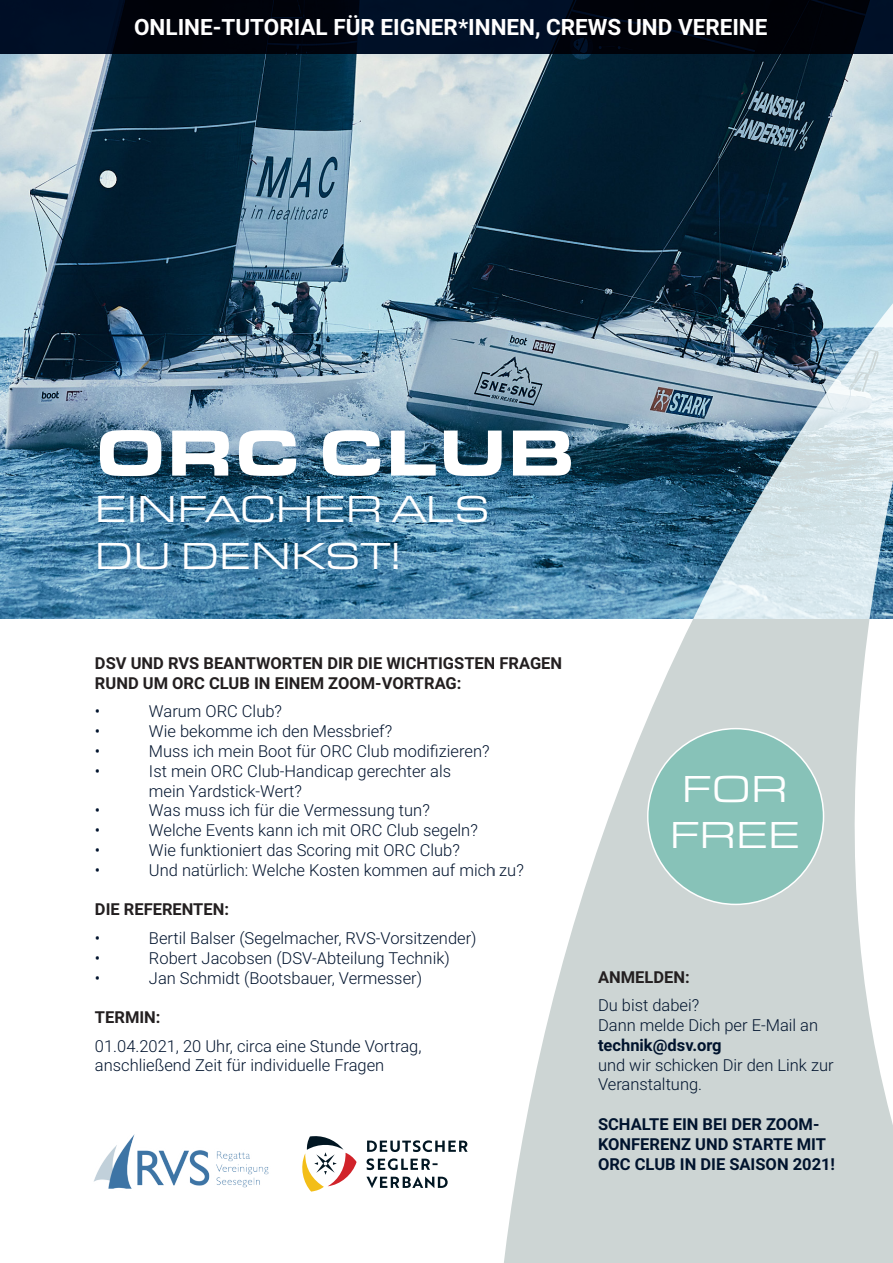
<style>
.page{position:relative;width:893px;height:1263px;background:#fff}
.page>*{position:absolute;margin:0;border:0;box-sizing:border-box;transform-origin:0 0}
.t1{font:900 67.5px "Eurostile Ext";color:#fff}
.t2{font:39px "Eurostile Ext";color:#fff}
.t3{font:700 22.5px "Roboto";color:#fff}
.t4{font:300 16.5px/19.8px "Roboto";color:#00132d}
.t5{font:700 16.5px "Roboto";color:#231f20}
.t6{font:700 16.5px/19.8px "Roboto";color:#00132d}
.s1{font-weight:700}
</style>
<div class="page">
<img style="left:0;top:54px;width:893px;height:565px">
<svg style="left:366px;top:1176px;width:82px;height:12px"></svg>
<svg style="left:367px;top:1158px;width:71px;height:12px"></svg>
<svg style="left:367px;top:1140px;width:101px;height:12px"></svg>
<svg style="left:302px;top:1136px;width:55px;height:55px"></svg>
<img style="left:93px;top:1134px;width:176px;height:55px">
<svg style="left:495px;top:230px;width:398px;height:1033px"></svg>
<svg style="left:0;top:0;width:893px;height:54px;background:#000715"></svg>
<div style="left:648px;top:729px;width:175px;height:175px;background:#87c2b8;border-radius:50%"></div>
<p class="t3" style="left:134px;top:11px;width:635px">ONLINE-TUTORIAL FÜR EIGNER*INNEN, CREWS UND VEREINE</p>
<p class="t1" style="left:95px;top:402px;width:482px">ORC CLUB</p>
<p class="t2" style="left:95px;top:482px;width:396px">EINFACHER ALS</p>
<p class="t2" style="left:95px;top:529px;width:308px">DU DENKST!</p>
<p class="t5" style="left:95px;top:652px;width:469px">DSV UND RVS BEANTWORTEN DIR DIE WICHTIGSTEN FRAGEN</p>
<p class="t5" style="left:95px;top:671px;width:368px">RUND UM ORC CLUB IN EINEM ZOOM-VORTRAG:</p>
<p class="t4" style="left:95px;top:701px;width:7px">•</p>
<p class="t4" style="left:149px;top:701px;width:135px">Warum ORC Club?</p>
<p class="t4" style="left:95px;top:721px;width:7px">•</p>
<p class="t4" style="left:149px;top:721px;width:245px">Wie bekomme ich den Messbrief?</p>
<p class="t4" style="left:95px;top:741px;width:7px">•</p>
<p class="t4" style="left:149px;top:741px;width:342px">Muss ich mein Boot für ORC Club modifizieren?</p>
<p class="t4" style="left:95px;top:760px;width:7px">•</p>
<p class="t4" style="left:149px;top:760px;width:304px">Ist mein ORC Club-Handicap gerechter als mein Yardstick-Wert?</p>
<p class="t4" style="left:95px;top:800px;width:7px">•</p>
<p class="t4" style="left:149px;top:800px;width:282px">Was muss ich für die Vermessung tun?</p>
<p class="t4" style="left:95px;top:820px;width:7px">•</p>
<p class="t4" style="left:149px;top:820px;width:330px">Welche Events kann ich mit ORC Club segeln?</p>
<p class="t4" style="left:95px;top:840px;width:7px">•</p>
<p class="t4" style="left:149px;top:840px;width:312px">Wie funktioniert das Scoring mit ORC Club?</p>
<p class="t4" style="left:95px;top:859px;width:7px">•</p>
<p class="t4" style="left:149px;top:859px;width:376px">Und natürlich: Welche Kosten kommen auf mich zu?</p>
<p class="t5" style="left:95px;top:898px;width:136px">DIE REFERENTEN:</p>
<p class="t4" style="left:95px;top:927px;width:7px">•</p>
<p class="t4" style="left:149px;top:927px;width:329px">Bertil Balser (Segelmacher, RVS-Vorsitzender)</p>
<p class="t4" style="left:95px;top:947px;width:7px">•</p>
<p class="t4" style="left:149px;top:947px;width:302px">Robert Jacobsen (DSV-Abteilung Technik)</p>
<p class="t4" style="left:95px;top:967px;width:7px">•</p>
<p class="t4" style="left:149px;top:967px;width:275px">Jan Schmidt (Bootsbauer, Vermesser)</p>
<p class="t5" style="left:95px;top:1006px;width:67px">TERMIN:</p>
<p class="t4" style="left:95px;top:1035px;width:328px">01.04.2021, 20 Uhr, circa eine Stunde Vortrag,</p>
<p class="t4" style="left:95px;top:1055px;width:291px">anschließend Zeit für individuelle Fragen</p>
<p class="t2" style="left:682px;top:761px;width:108px">FOR</p>
<p class="t2" style="left:670px;top:808px;width:132px">FREE</p>
<p class="t5" style="left:598px;top:965px;width:93px">ANMELDEN:</p>
<p class="t4" style="left:598px;top:995px;width:103px">Du bist dabei?</p>
<p class="t4" style="left:598px;top:1014px;width:222px">Dann melde Dich per E-Mail an <span class="s1">technik@dsv.org</span></p>
<p class="t4" style="left:598px;top:1054px;width:237px">und wir schicken Dir den Link zur<br>Veranstaltung.</p>
<p class="t6" style="left:598px;top:1113px;width:239px">SCHALTE EIN BEI DER ZOOM-<br>KONFERENZ UND STARTE MIT<br>ORC CLUB IN DIE SAISON 2021!</p>
</div>
